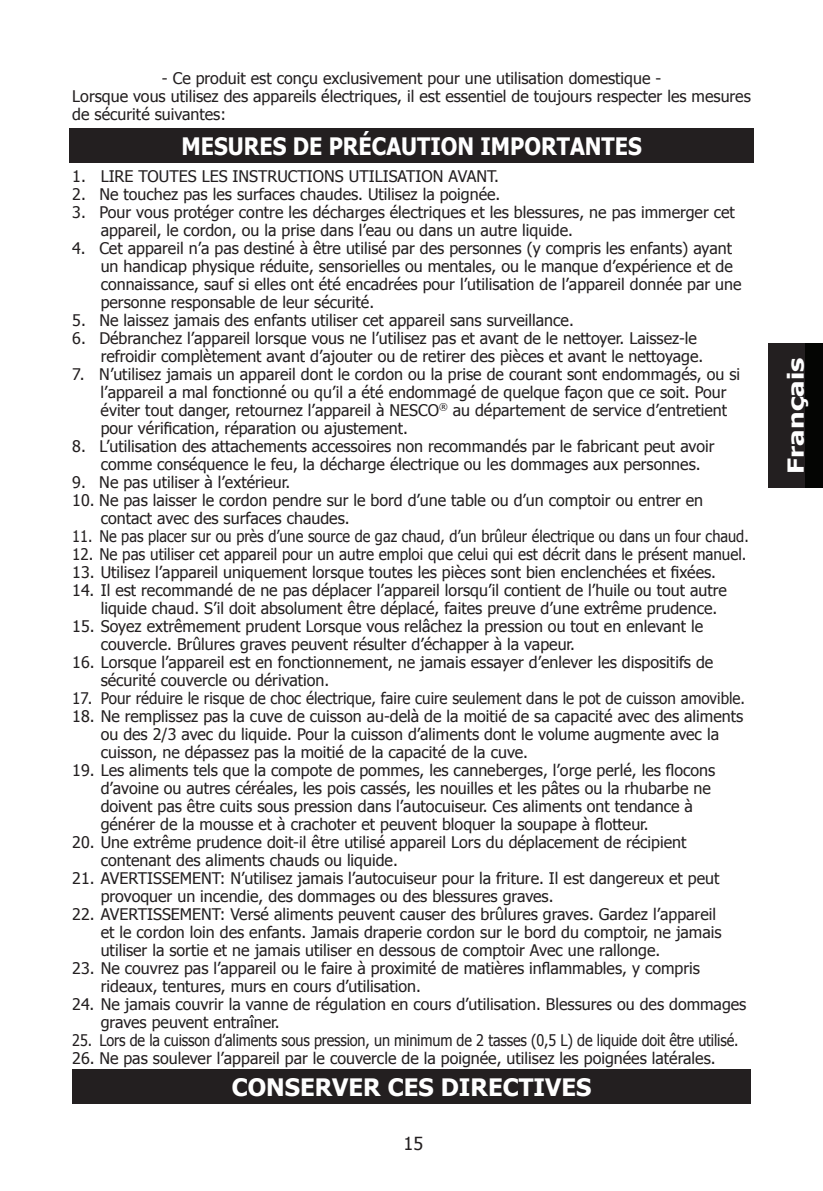
<style>
.page{position:relative;width:823px;height:1191px;background:#fff}
.page>*{position:absolute;margin:0;border:0;box-sizing:border-box;transform-origin:0 0}
.t1{font:700 24px "Tahoma";color:#fff;scale:.9 1}
.t2{font:700 24px "Tahoma";color:#fff}
.t3{font:700 22px "Tahoma";letter-spacing:.005em;color:#fff;scale:1.25 1}
.t4{font:18px "Tahoma";color:#231f20}
.t5{font:16px/18px "Tahoma";color:#231f20}
.t6{font:16px "Tahoma";color:#231f20;scale:.95 1}
.t7{font:16px "Tahoma";color:#231f20;scale:.9 1}
.t8{font:16px "Tahoma";color:#231f20;scale:.91 1}
</style>
<div class="page">
<div style="left:768px;top:344px;width:54px;height:144px;background:#040503"></div>
<div style="left:768px;top:344px;width:36px;height:144px;background:#231f20"></div>
<div style="left:69px;top:128px;width:684px;height:35px;background:#231f20"></div>
<div style="left:72px;top:1069px;width:678px;height:35px;background:#231f20"></div>
<p class="t5" style="left:72px;top:69px;width:679px;text-indent:89px">- Ce produit est conçu exclusivement pour une utilisation domestique -<br>Lorsque vous utilisez des appareils électriques, il est essentiel de toujours respecter les mesures de sécurité suivantes:</p>
<h1 class="t1" style="left:181px;top:129px;width:512px">MESURES DE PRÉCAUTION IMPORTANTES</h1>
<p class="t5" style="left:72px;top:166px;width:428px">1. LIRE TOUTES LES INSTRUCTIONS UTILISATION AVANT.</p>
<p class="t5" style="left:72px;top:184px;width:429px">2. Ne touchez pas les surfaces chaudes. Utilisez la poignée.</p>
<p class="t5" style="left:101px;top:202px;width:635px;text-indent:-28px">3. Pour vous protéger contre les décharges électriques et les blessures, ne pas immerger cet appareil, le cordon, ou la prise dans l’eau ou dans un autre liquide.</p>
<p class="t5" style="left:101px;top:238px;width:642px;text-indent:-28px">4. Cet appareil n’a pas destiné à être utilisé par des personnes (y compris les enfants) ayant un handicap physique réduite, sensorielles ou mentales, ou le manque d’expérience et de connaissance, sauf si elles ont été encadrées pour l’utilisation de l’appareil donnée par une personne responsable de leur sécurité.</p>
<p class="t5" style="left:72px;top:310px;width:502px">5. Ne laissez jamais des enfants utiliser cet appareil sans surveillance.</p>
<p class="t5" style="left:101px;top:328px;width:603px;text-indent:-28px">6. Débranchez l’appareil lorsque vous ne l’utilisez pas et avant de le nettoyer. Laissez-le refroidir complètement avant d’ajouter ou de retirer des pièces et avant le nettoyage.</p>
<p class="t5" style="left:101px;top:364px;width:640px;text-indent:-28px">7. N’utilisez jamais un appareil dont le cordon ou la prise de courant sont endommagés, ou si l’appareil a mal fonctionné ou qu’il a été endommagé de quelque façon que ce soit. Pour éviter tout danger, retournez l’appareil à NESCO<sup>®</sup> au département de service d’entretient pour vérification, réparation ou ajustement.</p>
<p class="t5" style="left:101px;top:436px;width:615px;text-indent:-28px">8. L’utilisation des attachements accessoires non recommandés par le fabricant peut avoir comme conséquence le feu, la décharge électrique ou les dommages aux personnes.</p>
<p class="t5" style="left:72px;top:472px;width:219px">9. Ne pas utiliser à l’extérieur.</p>
<p class="t5" style="left:101px;top:490px;width:603px;text-indent:-28px">10. Ne pas laisser le cordon pendre sur le bord d’une table ou d’un comptoir ou entrer en contact avec des surfaces chaudes.</p>
<p class="t8" style="left:72px;top:525px;width:744px">11. Ne pas placer sur ou près d’une source de gaz chaud, d’un brûleur électrique ou dans un four chaud.</p>
<p class="t6" style="left:72px;top:543px;width:710px">12. Ne pas utiliser cet appareil pour un autre emploi que celui qui est décrit dans le présent manuel.</p>
<p class="t5" style="left:72px;top:562px;width:645px">13. Utilisez l’appareil uniquement lorsque toutes les pièces sont bien enclenchées et fixées.</p>
<p class="t5" style="left:101px;top:580px;width:627px;text-indent:-28px">14. Il est recommandé de ne pas déplacer l’appareil lorsqu’il contient de l’huile ou tout autre liquide chaud. S’il doit absolument être déplacé, faites preuve d’une extrême prudence.</p>
<p class="t5" style="left:101px;top:616px;width:603px;text-indent:-28px">15. Soyez extrêmement prudent Lorsque vous relâchez la pression ou tout en enlevant le couvercle. Brûlures graves peuvent résulter d’échapper à la vapeur.</p>
<p class="t5" style="left:101px;top:652px;width:613px;text-indent:-28px">16. Lorsque l’appareil est en fonctionnement, ne jamais essayer d’enlever les dispositifs de sécurité couvercle ou dérivation.</p>
<p class="t6" style="left:72px;top:687px;width:709px">17. Pour réduire le risque de choc électrique, faire cuire seulement dans le pot de cuisson amovible.</p>
<p class="t5" style="left:101px;top:706px;width:643px;text-indent:-28px">18. Ne remplissez pas la cuve de cuisson au-delà de la moitié de sa capacité avec des aliments ou des 2/3 avec du liquide. Pour la cuisson d’aliments dont le volume augmente avec la cuisson, ne dépassez pas la moitié de la capacité de la cuve.</p>
<p class="t5" style="left:101px;top:760px;width:615px;text-indent:-28px">19. Les aliments tels que la compote de pommes, les canneberges, l’orge perlé, les flocons d’avoine ou autres céréales, les pois cassés, les nouilles et les pâtes ou la rhubarbe ne doivent pas être cuits sous pression dans l’autocuiseur. Ces aliments ont tendance à générer de la mousse et à crachoter et peuvent bloquer la soupape à flotteur.</p>
<p class="t5" style="left:101px;top:832px;width:587px;text-indent:-28px">20. Une extrême prudence doit-il être utilisé appareil Lors du déplacement de récipient contenant des aliments chauds ou liquide.</p>
<p class="t5" style="left:101px;top:868px;width:619px;text-indent:-28px">21. AVERTISSEMENT: N’utilisez jamais l’autocuiseur pour la friture. Il est dangereux et peut provoquer un incendie, des dommages ou des blessures graves.</p>
<p class="t5" style="left:101px;top:904px;width:622px;text-indent:-28px">22. AVERTISSEMENT: Versé aliments peuvent causer des brûlures graves. Gardez l’appareil et le cordon loin des enfants. Jamais draperie cordon sur le bord du comptoir, ne jamais utiliser la sortie et ne jamais utiliser en dessous de comptoir Avec une rallonge.</p>
<p class="t5" style="left:101px;top:958px;width:600px;text-indent:-28px">23. Ne couvrez pas l’appareil ou le faire à proximité de matières inflammables, y compris rideaux, tentures, murs en cours d’utilisation.</p>
<p class="t5" style="left:101px;top:994px;width:647px;text-indent:-28px">24. Ne jamais couvrir la vanne de régulation en cours d’utilisation. Blessures ou des dommages graves peuvent entraîner.</p>
<p class="t7" style="left:72px;top:1029px;width:741px">25. Lors de la cuisson d’aliments sous pression, un minimum de 2 tasses (0,5 L) de liquide doit être utilisé.</p>
<p class="t5" style="left:72px;top:1048px;width:644px">26. Ne pas soulever l’appareil par le couvercle de la poignée, utilisez les poignées latérales.</p>
<h1 class="t2" style="left:232px;top:1070px;width:361px">CONSERVER CES DIRECTIVES</h1>
<p class="t4" style="left:403px;top:1131px;width:21px">15</p>
<h2 class="t3" style="left:779px;top:474px;width:95px;rotate:-90deg">Français</h2>
</div>
